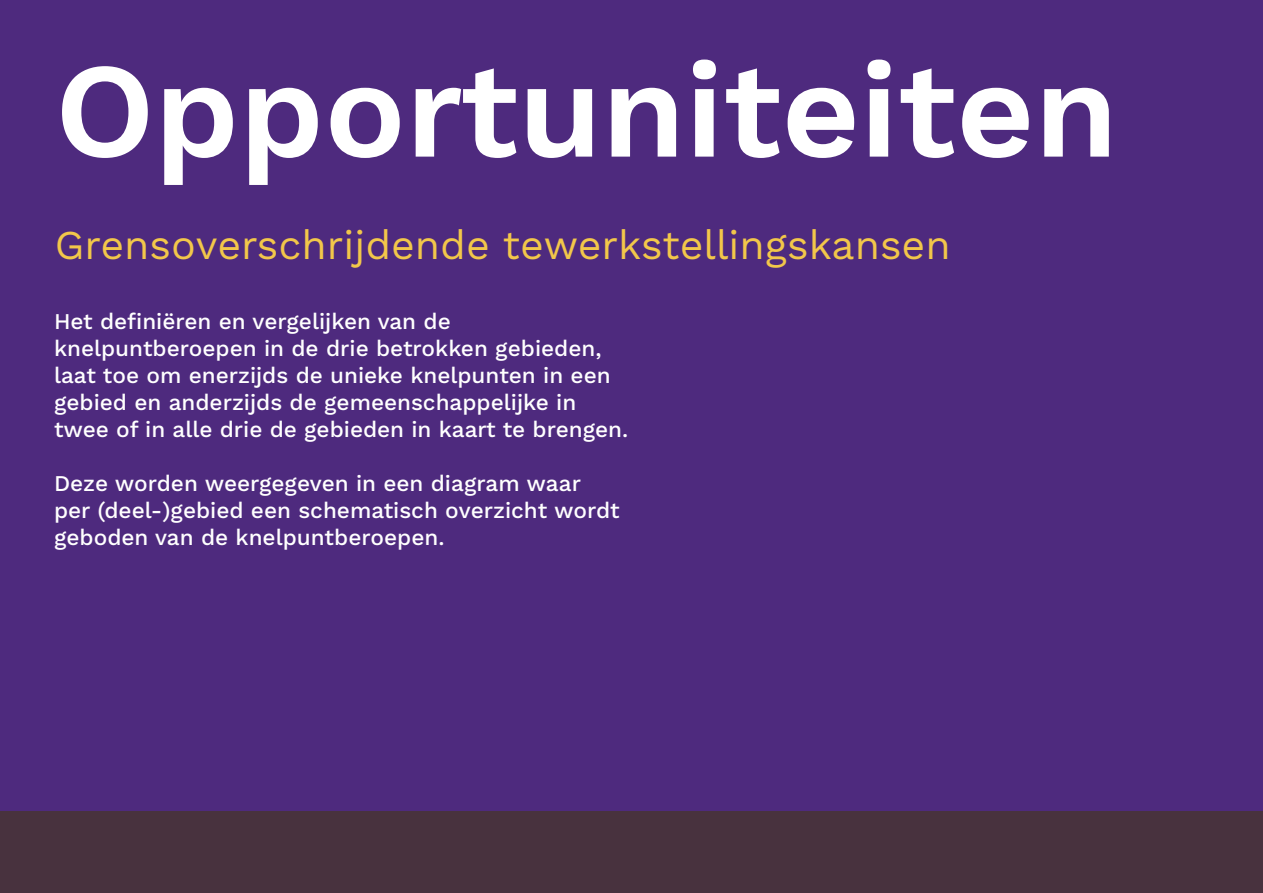
<style>
.page{position:relative;width:1263px;height:893px;background:#4e2a7e}
.page>*{position:absolute;margin:0;border:0;box-sizing:border-box;transform-origin:0 0}
.t1{font:600 135px "Work Sans";color:#fff}
.t2{font:40.95px "Work Sans";color:#f2c74a}
.t3{font:500 22.5px/27px "Work Sans";color:#fff}
</style>
<div class="page">
<div style="left:0;top:811px;width:1263px;height:82px;background:#48323e"></div>
<h1 class="t1" style="left:55px;top:32px;width:1065px">Opportuniteiten</h1>
<h2 class="t2" style="left:55px;top:220px;width:897px">Grensoverschrijdende tewerkstellingskansen</h2>
<p class="t3" style="left:54px;top:308px;width:576px">Het definiëren en vergelijken van de knelpuntberoepen in de drie betrokken gebieden, laat toe om enerzijds de unieke knelpunten in een gebied en anderzijds de gemeenschappelijke in twee of in alle drie de gebieden in kaart te brengen.</p>
<p class="t3" style="left:54px;top:470px;width:567px">Deze worden weergegeven in een diagram waar per (deel-)gebied een schematisch overzicht wordt geboden van de knelpuntberoepen.</p>
</div>
